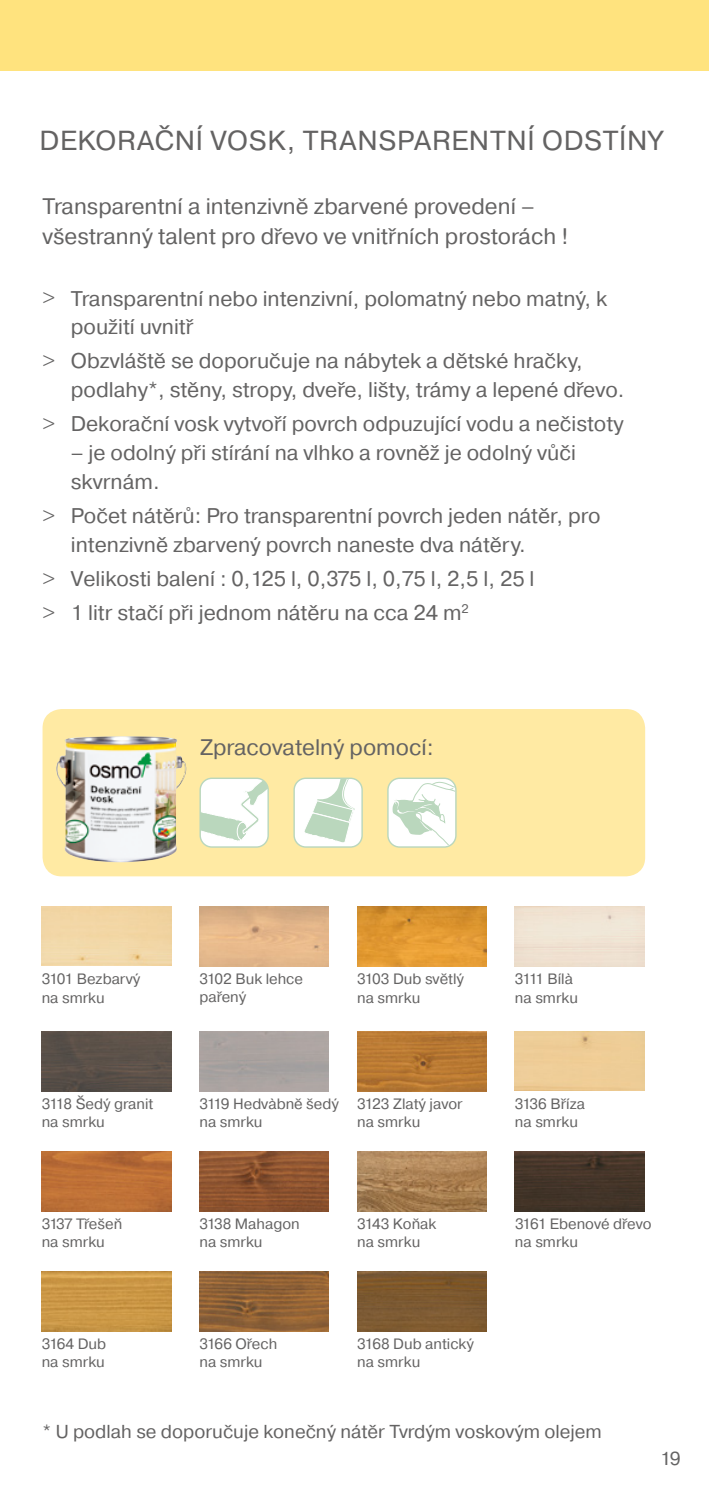
<style>
.page{position:relative;width:709px;height:1489px;background:#fff}
.page>*{position:absolute;margin:0;border:0;box-sizing:border-box;transform-origin:0 0}
.t1{font:27.5px "Pragmatica";letter-spacing:.025em;color:#646363}
.t2{font:22.5px/30px "Pragmatica";color:#646363}
.t3{font:21.25px/28.8px "Pragmatica";color:#646363}
.t4{font:18.75px "Pragmatica";color:#646363}
.t5{font:15px/18px "Pragmatica";color:#646363}
.t6{font:15px "Pragmatica";letter-spacing:-.05em;color:#646363}
.t7{font:15px "Pragmatica";letter-spacing:-.045em;color:#646363}
.s1{font-family:"Helvetica Neue";font-weight:300}
</style>
<div class="page">
<div style="left:0;top:0;width:709px;height:71px;background:#ffe37e"></div>
<div style="left:43px;top:709px;width:602px;height:167px;background:#ffeaa3;border-radius:19px"></div>
<img style="left:56px;top:736px;width:130px;height:126px">
<div style="left:200px;top:778px;width:68px;height:69px;background:#fff;border-radius:12px"></div>
<svg style="left:201px;top:779px;width:67px;height:63px"></svg>
<div style="left:199px;top:777px;width:70px;height:70px;border:1px solid #bad7bd;border-radius:12px"></div>
<div style="left:294px;top:778px;width:68px;height:69px;background:#fff;border-radius:12px"></div>
<svg style="left:303px;top:779px;width:53px;height:64px"></svg>
<div style="left:293px;top:777px;width:70px;height:70px;border:1px solid #bad7bd;border-radius:12px"></div>
<div style="left:388px;top:778px;width:68px;height:69px;background:#fff;border-radius:12px"></div>
<svg style="left:390px;top:781px;width:65px;height:65px"></svg>
<div style="left:387px;top:777px;width:69px;height:70px;border:1px solid #bad7bd;border-radius:12px"></div>
<img style="left:42px;top:1151px;width:129px;height:60px">
<img style="left:199px;top:1151px;width:130px;height:60px">
<img style="left:357px;top:1151px;width:129px;height:60px">
<img style="left:515px;top:1151px;width:129px;height:60px">
<img style="left:42px;top:1271px;width:129px;height:60px">
<img style="left:199px;top:1271px;width:130px;height:60px">
<img style="left:357px;top:1271px;width:129px;height:60px">
<img style="left:42px;top:906px;width:129px;height:59px">
<img style="left:199px;top:906px;width:130px;height:60px">
<img style="left:357px;top:906px;width:129px;height:60px">
<img style="left:42px;top:1031px;width:129px;height:60px">
<img style="left:357px;top:1031px;width:129px;height:60px">
<div style="left:515px;top:1031px;width:129px;height:59px;background:#eecd97"></div>
<p class="t1" style="left:40px;top:124px;width:624px">DEKORAČNÍ VOSK, TRANSPARENTNÍ ODSTÍNY</p>
<p class="t2" style="left:43px;top:192px;width:527px">Transparentní a intenzivně zbarvené provedení – všestranný talent pro dřevo ve vnitřních prostorách !</p>
<p class="t3" style="left:71px;top:284px;width:538px;text-indent:-28px"><span class="s1">&gt;</span> Transparentní nebo intenzivní, polomatný nebo matný, k použití uvnitř</p>
<p class="t3" style="left:71px;top:347px;width:555px;text-indent:-28px"><span class="s1">&gt;</span> Obzvláště se doporučuje na nábytek a dětské hračky, podlahy*, stěny, stropy, dveře, lišty, trámy a lepené dřevo.</p>
<p class="t3" style="left:43px;top:410px;width:582px"><span class="s1">&gt;</span> Dekorační vosk vytvoří povrch odpuzující vodu a nečistoty</p>
<p class="t3" style="left:71px;top:439px;width:506px">– je odolný při stírání na vlhko a rovněž je odolný vůči skvrnám.</p>
<p class="t3" style="left:71px;top:501px;width:531px;text-indent:-28px"><span class="s1">&gt;</span> Počet nátěrů: Pro transparentní povrch jeden nátěr, pro intenzivně zbarvený povrch naneste dva nátěry.</p>
<p class="t3" style="left:43px;top:562px;width:493px;line-height:34px"><span class="s1">&gt;</span> Velikosti balení : 0,125 l, 0,375 l, 0,75 l, 2,5 l, 25 l <span class="s1">&gt;</span> 1 litr stačí při jednom nátěru na cca 24 m<sup>2</sup></p>
<p class="t2" style="left:200px;top:732px;width:235px">Zpracovatelný pomocí:</p>
<p class="t5" style="left:42px;top:970px;width:100px">3101 Bezbarvý</p>
<p class="t5" style="left:199px;top:970px;width:105px">3102 Buk lehce pařený</p>
<p class="t5" style="left:357px;top:970px;width:108px">3103 Dub světlý</p>
<p class="t7" style="left:515px;top:969px;width:60px">3111 Bílà</p>
<p class="t5" style="left:42px;top:989px;width:65px">na smrku</p>
<p class="t5" style="left:357px;top:989px;width:65px">na smrku</p>
<p class="t5" style="left:515px;top:989px;width:65px">na smrku</p>
<p class="t5" style="left:42px;top:1095px;width:113px">3118 Šedý granit</p>
<p class="t5" style="left:199px;top:1095px;width:265px">3119 Hedvàbně šedý 3123 Zlatý javor</p>
<p class="t5" style="left:515px;top:1095px;width:72px">3136 Bříza</p>
<p class="t5" style="left:42px;top:1113px;width:65px">na smrku</p>
<p class="t5" style="left:199px;top:1113px;width:65px">na smrku</p>
<p class="t5" style="left:357px;top:1113px;width:65px">na smrku</p>
<p class="t5" style="left:515px;top:1113px;width:65px">na smrku</p>
<p class="t6" style="left:42px;top:1214px;width:82px">3137 Třešeň</p>
<p class="t5" style="left:199px;top:1215px;width:102px">3138 Mahagon</p>
<p class="t5" style="left:357px;top:1215px;width:81px">3143 Koňak</p>
<p class="t5" style="left:515px;top:1215px;width:138px">3161 Ebenové dřevo</p>
<p class="t5" style="left:42px;top:1233px;width:65px">na smrku</p>
<p class="t5" style="left:199px;top:1233px;width:65px">na smrku</p>
<p class="t5" style="left:357px;top:1233px;width:65px">na smrku</p>
<p class="t5" style="left:515px;top:1233px;width:65px">na smrku</p>
<p class="t5" style="left:42px;top:1335px;width:66px">3164 Dub</p>
<p class="t5" style="left:199px;top:1335px;width:79px">3166 Ořech</p>
<p class="t5" style="left:357px;top:1335px;width:118px">3168 Dub antický</p>
<p class="t5" style="left:42px;top:1353px;width:65px">na smrku</p>
<p class="t5" style="left:199px;top:1353px;width:65px">na smrku</p>
<p class="t5" style="left:357px;top:1353px;width:65px">na smrku</p>
<p class="t4" style="left:43px;top:1420px;width:561px">* U podlah se doporučuje konečný nátěr Tvrdým voskovým olejem</p>
<p class="t4" style="left:660px;top:1446px;width:22px">19</p>
</div>
